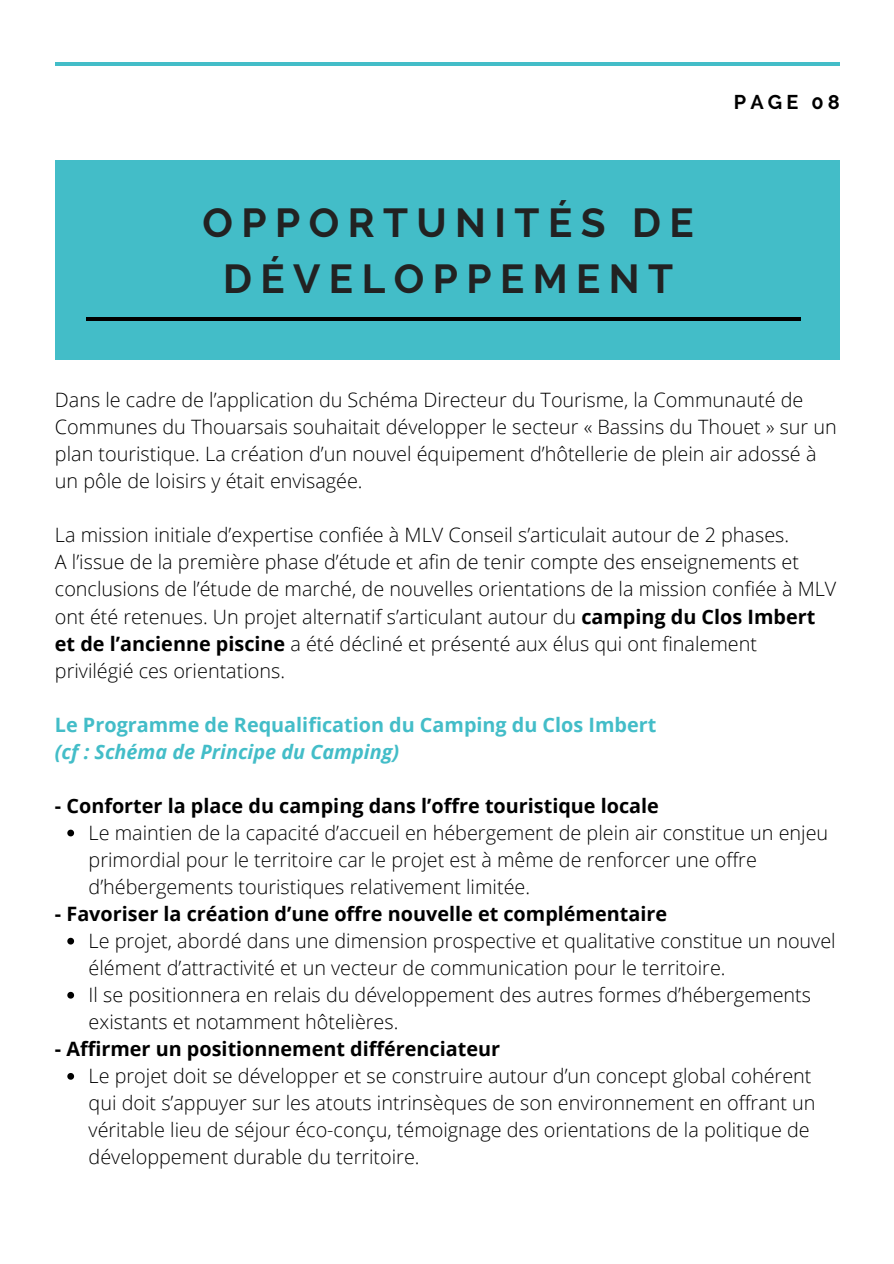
<style>
.page{position:relative;width:894px;height:1264px;background:#fff}
.page>*{position:absolute;margin:0;border:0;box-sizing:border-box;transform-origin:0 0}
.t1{font:700 40.35px/56.2px "Raleway";letter-spacing:.21em;color:#222;text-align:center}
.t2{font:300 19.8px/27px "Open Sans";color:#000}
.t3{font:700 19.8px "Open Sans";color:#000}
.t4{font:700 19.8px "Open Sans";color:#43bdc8}
.t5{font:italic 700 19.8px "Open Sans";color:#43bdc8}
.t6{font:700 19.8px "Raleway";letter-spacing:.21em;color:#000}
.s1{font-weight:700}
.s2{font-family:"Noto Sans"}
</style>
<div class="page">
<hr style="left:55px;top:62px;width:784px;height:4px;background:#43bdc8">
<div style="left:55px;top:161px;width:784px;height:198px;background:#43bdc8"></div>
<hr style="left:86px;top:317px;width:714px;height:3px;background:#000">
<svg style="left:67px;top:829px;width:7px;height:7px"></svg>
<svg style="left:67px;top:937px;width:7px;height:7px"></svg>
<svg style="left:67px;top:991px;width:7px;height:7px"></svg>
<svg style="left:67px;top:1073px;width:7px;height:6px"></svg>
<p class="t1" style="left:202px;top:194px;width:493px">OPPORTUNITÉS DE<br>DÉVELOPPEMENT</p>
<p class="t6" style="left:733px;top:91px;width:107px">PAGE 08</p>
<p class="t2" style="left:55px;top:386px;width:783px">Dans le cadre de l’application du Schéma Directeur du Tourisme, la Communauté de Communes du Thouarsais souhaitait développer le secteur « Bassins du Thouet » sur un plan touristique. La création d’un nouvel équipement d’hôtellerie de plein air adossé à un pôle de loisirs y était envisagée.</p>
<p class="t2" style="left:55px;top:521px;width:735px">La mission initiale d’expertise confiée à MLV Conseil s’articulait autour de 2 phases.</p>
<p class="t2" style="left:55px;top:548px;width:782px">A l’issue de la première phase d’étude et afin de tenir compte des enseignements et conclusions de l’étude de marché, de nouvelles orientations de la mission confiée à MLV ont été retenues. Un projet alternatif s’articulant autour du <span class="s1">camping du Clos Imbert et de l’ancienne piscine</span> a été décliné et présenté aux élus qui ont finalement privilégié ces orientations.</p>
<p class="t4" style="left:55px;top:710px;width:602px">Le Programme de Requalification du Camping du Clos Imbert</p>
<p class="t5" style="left:55px;top:737px;width:346px">(cf : Schéma de Principe du Camping)</p>
<p class="t3" style="left:55px;top:791px;width:605px"><span class="s2">‐</span> Conforter la place du camping dans l’offre touristique locale</p>
<p class="t2" style="left:89px;top:818px;width:741px">Le maintien de la capacité d’accueil en hébergement de plein air constitue un enjeu primordial pour le territoire car le projet est à même de renforcer une offre d’hébergements touristiques relativement limitée.</p>
<p class="t2" style="left:89px;top:926px;width:748px">Le projet, abordé dans une dimension prospective et qualitative constitue un nouvel élément d’attractivité et un vecteur de communication pour le territoire.</p>
<p class="t2" style="left:89px;top:980px;width:723px">Il se positionnera en relais du développement des autres formes d’hébergements existants et notamment hôtelières.</p>
<p class="t2" style="left:89px;top:1061px;width:728px">Le projet doit se développer et se construire autour d’un concept global cohérent qui doit s’appuyer sur les atouts intrinsèques de son environnement en offrant un véritable lieu de séjour éco-conçu, témoignage des orientations de la politique de développement durable du territoire.</p>
<p class="t3" style="left:55px;top:899px;width:613px"><span class="s2">‐</span> Favoriser la création d’une offre nouvelle et complémentaire</p>
<p class="t3" style="left:55px;top:1034px;width:446px"><span class="s2">‐</span> Affirmer un positionnement différenciateur</p>
</div>
